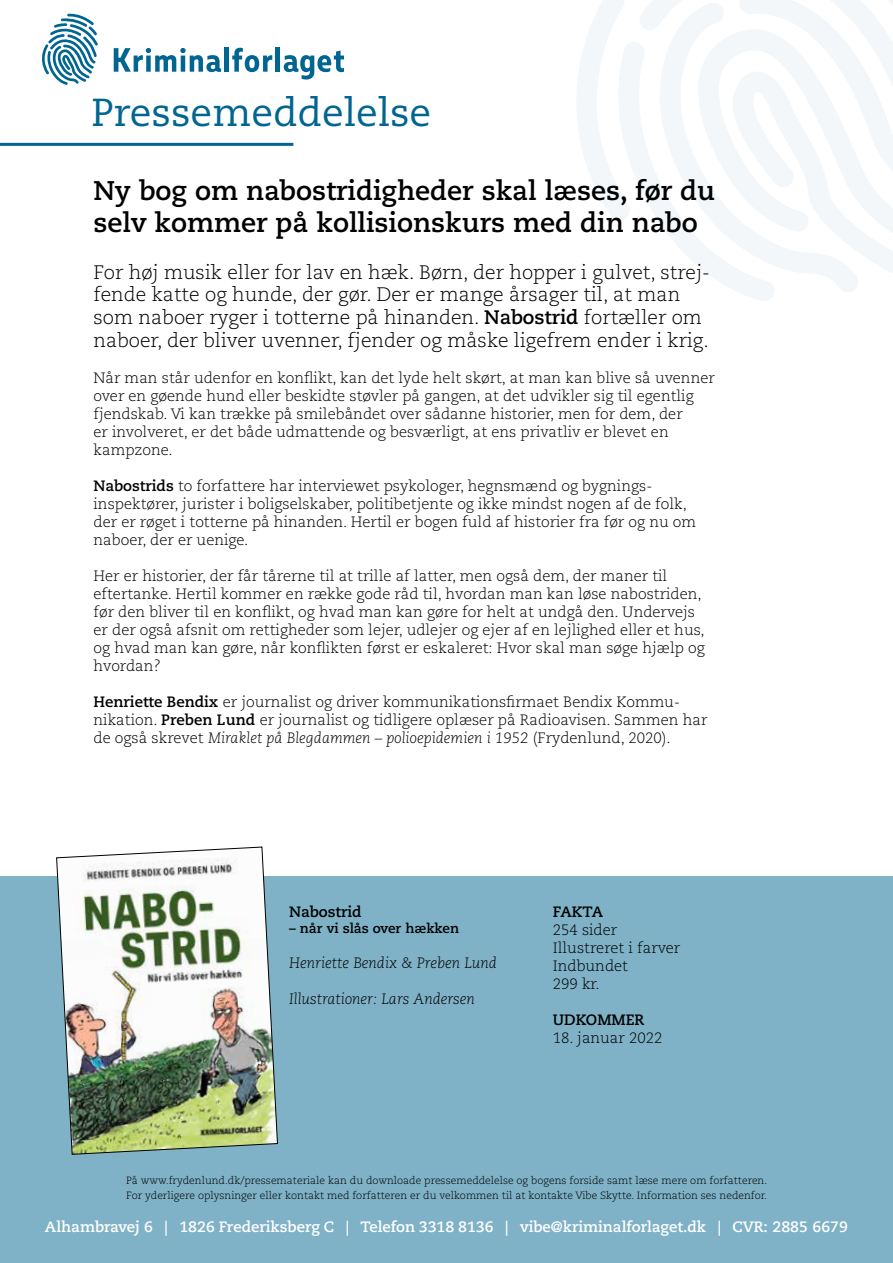
<style>
.page{position:relative;width:893px;height:1263px;background:#fff}
.page>*{position:absolute;margin:0;border:0;box-sizing:border-box;transform-origin:0 0}
.t1{font:39px "Caecilia LT Std";color:#006590}
.t2{font:700 27px/32.4px "Caecilia LT Std";color:#000}
.t3{font:300 19.5px/22.5px "Caecilia LT Std";color:#000}
.t4{font:300 15px/18px "Caecilia LT Std";color:#000}
.t5{font:700 15px "Caecilia LT Std";color:#fff}
.t6{font:italic 300 15px "Caecilia LT Std";color:#000}
.t7{font:700 15px "Caecilia LT Std";color:#000}
.t8{font:700 13.5px "Caecilia LT Std";color:#000}
.t9{font:300 10.5px/15px "Caecilia LT Std";color:#000}
.s1{font-weight:700}
.s2{font-style:italic}
</style>
<div class="page">
<svg style="left:577px;top:0;width:316px;height:301px"></svg>
<div style="left:0;top:876px;width:893px;height:387px;background:#80b2c7"></div>
<svg style="left:114px;top:48px;width:107px;height:24px"></svg>
<div style="left:224px;top:47px;width:5px;height:25px;background:#006590"></div>
<svg style="left:232px;top:48px;width:40px;height:24px"></svg>
<hr style="left:276px;top:47px;width:4px;height:25px;background:#006590">
<svg style="left:284px;top:51px;width:60px;height:29px"></svg>
<svg style="left:42px;top:14px;width:56px;height:71px"></svg>
<hr style="left:0;top:143px;width:293px;height:3px;background:#006590">
<img style="left:56px;top:846px;width:222px;height:309px">
<h1 class="t1" style="left:91px;top:90px;width:341px">Pressemeddelelse</h1>
<h2 class="t2" style="left:94px;top:175px;width:623px">Ny bog om nabostridigheder skal læses, før du selv kommer på kollisionskurs med din nabo</h2>
<p class="t3" style="left:94px;top:261px;width:618px">For høj musik eller for lav en hæk. Børn, der hopper i gulvet, strej&shy;fende katte og hunde, der gør. Der er mange årsager til, at man som naboer ryger i totterne på hinanden. <span class="s1">Nabostrid</span> fortæller om naboer, der bliver uvenner, fjender og måske ligefrem ender i krig.</p>
<p class="t4" style="left:94px;top:369px;width:623px">Når man står udenfor en konflikt, kan det lyde helt skørt, at man kan blive så uvenner over en gøende hund eller beskidte støvler på gangen, at det udvikler sig til egentlig fjendskab. Vi kan trække på smilebåndet over sådanne historier, men for dem, der<br>er involveret, er det både udmattende og besværligt, at ens privatliv er blevet en kampzone.</p>
<p class="t4" style="left:94px;top:477px;width:604px"><span class="s1">Nabostrids</span> to forfattere har interviewet psykologer, hegnsmænd og bygnings&shy;inspektører, jurister i boligselskaber, politibetjente og ikke mindst nogen af de folk, der er røget i totterne på hinanden. Hertil er bogen fuld af historier fra før og nu om naboer, der er uenige.</p>
<p class="t4" style="left:94px;top:567px;width:613px">Her er historier, der får tårerne til at trille af latter, men også dem, der maner til eftertanke. Hertil kommer en række gode råd til, hvordan man kan løse nabostriden, før den bliver til en konflikt, og hvad man kan gøre for helt at undgå den. Undervejs er der også afsnit om rettigheder som lejer, udlejer og ejer af en lejlighed eller et hus, og hvad man kan gøre, når konflikten først er eskaleret: Hvor skal man søge hjælp og hvordan?</p>
<p class="t4" style="left:94px;top:693px;width:615px"><span class="s1">Henriette Bendix</span> er journalist og driver kommunikationsfirmaet Bendix Kommu&shy;nikation. <span class="s1">Preben Lund</span> er journalist og tidligere oplæser på Radioavisen. Sammen har de også skrevet <span class="s2">Miraklet på Blegdammen – polioepidemien i 1952</span> (Frydenlund, 2020).</p>
<p class="t7" style="left:289px;top:903px;width:74px">Nabostrid</p>
<p class="t8" style="left:289px;top:920px;width:171px">– når vi slås over hækken</p>
<p class="t6" style="left:289px;top:954px;width:209px">Henriette Bendix &amp; Preben Lund</p>
<p class="t6" style="left:289px;top:990px;width:187px">Illustrationer: Lars Andersen</p>
<p class="t7" style="left:553px;top:903px;width:52px">FAKTA</p>
<p class="t4" style="left:553px;top:921px;width:129px">254 sider<br>Illustreret i farver<br>Indbundet<br>299 kr.</p>
<p class="t7" style="left:553px;top:1011px;width:93px">UDKOMMER</p>
<p class="t4" style="left:553px;top:1029px;width:111px">18. januar 2022</p>
<p class="t9" style="left:126px;top:1173px;width:643px">På www.frydenlund.dk/pressemateriale kan du downloade pressemeddelelse og bogens forside samt læse mere om forfatteren.<br>For yderligere oplysninger eller kontakt med forfatteren er du velkommen til at kontakte Vibe Skytte. Information ses nedenfor.</p>
<p class="t5" style="left:45px;top:1218px;width:804px">Alhambravej 6 | 1826 Frederiksberg C | Telefon 3318 8136 | vibe@kriminalforlaget.dk | CVR: 2885 6679</p>
</div>
